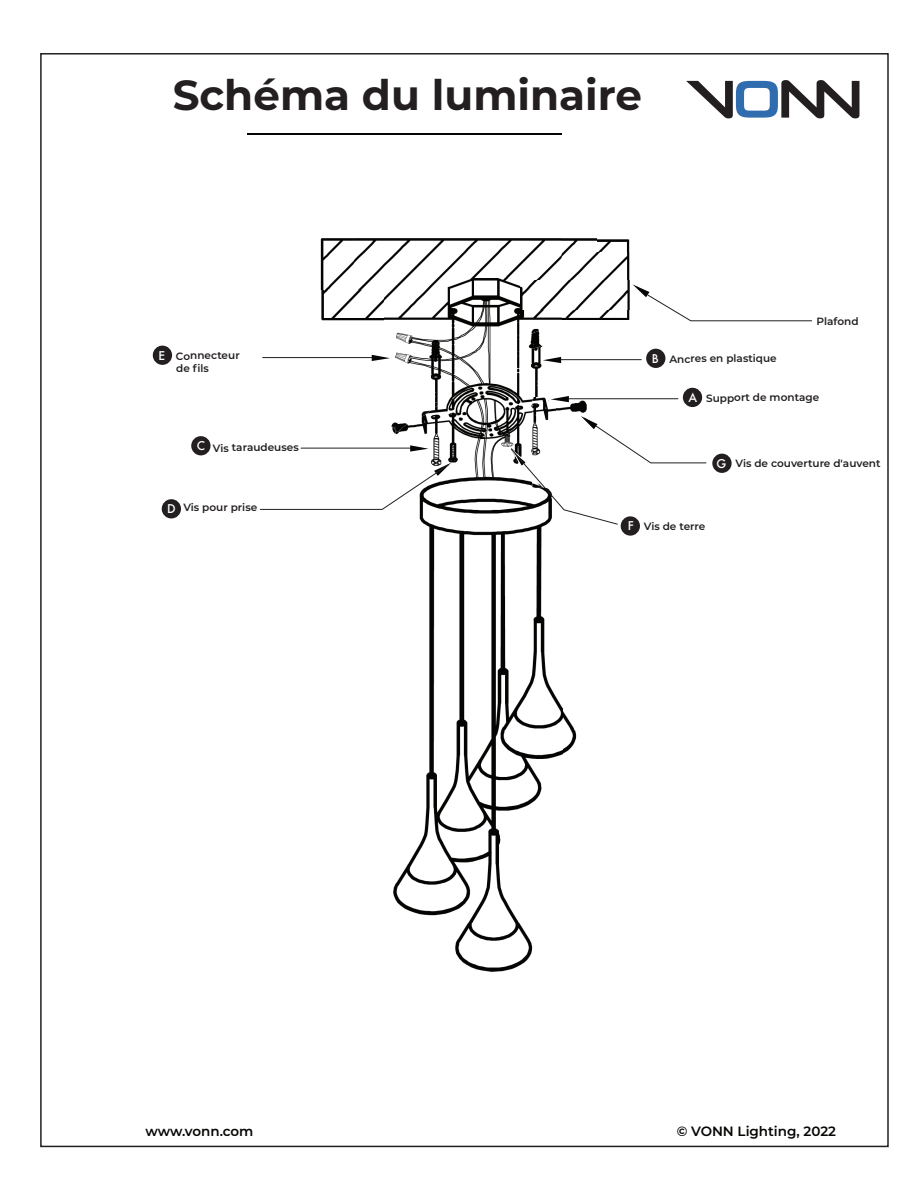
<style>
.page{position:relative;width:918px;height:1188px;background:#fff}
.page>*{position:absolute;margin:0;border:0;box-sizing:border-box;transform-origin:0 0}
.t1{font:700 42px "Montserrat";color:#231f20}
.t2{font:600 13.5px "Montserrat";color:#050504}
.t3{font:500 11.85px "Futura";color:#fff}
.t4{font:600 10.5px/12.6px "Montserrat";color:#231f20}
.s1{font-family:"Futura";font-weight:500;font-size:11.85px;color:#fff}
</style>
<div class="page">
<hr style="left:247px;top:134px;width:315px;height:1px;background:#050504">
<svg style="left:686px;top:80px;width:173px;height:38px"></svg>
<img style="left:320px;top:238px;width:242px;height:734px">
<img style="left:562px;top:238px;width:68px;height:82px">
<img style="left:597px;top:238px;width:33px;height:14px">
<img style="left:520px;top:280px;width:110px;height:29px">
<img style="left:550px;top:358px;width:39px;height:25px">
<img style="left:532px;top:397px;width:55px;height:16px">
<img style="left:320px;top:290px;width:64px;height:41px">
<img style="left:523px;top:329px;width:39px;height:20px">
<div style="left:63px;top:338px;width:326px;height:215px;background:#fff"></div>
<div style="left:543px;top:337px;width:53px;height:13px;background:#fff"></div>
<svg style="left:633px;top:284px;width:179px;height:38px"></svg>
<div style="left:712px;top:454px;width:20px;height:19px;background:#231f20;border-radius:50%"></div>
<svg style="left:510px;top:413px;width:197px;height:123px"></svg>
<div style="left:683px;top:388px;width:19px;height:19px;background:#231f20;border-radius:50%"></div>
<hr style="left:567px;top:398px;width:111px;height:1px;background:#231f20">
<svg style="left:548px;top:383px;width:44px;height:20px"></svg>
<div style="left:153px;top:346px;width:19px;height:19px;background:#231f20;border-radius:50%"></div>
<hr style="left:263px;top:357px;width:111px;height:1px;background:#231f20">
<svg style="left:372px;top:355px;width:18px;height:6px"></svg>
<div style="left:162px;top:499px;width:19px;height:19px;background:#231f20;border-radius:50%"></div>
<div style="left:191px;top:436px;width:20px;height:19px;background:#231f20;border-radius:50%"></div>
<svg style="left:260px;top:373px;width:193px;height:137px"></svg>
<div style="left:646px;top:349px;width:19px;height:19px;background:#231f20;border-radius:50%"></div>
<hr style="left:559px;top:359px;width:82px;height:1px;background:#231f20">
<svg style="left:543px;top:357px;width:18px;height:6px"></svg>
<h1 class="t1" style="left:173px;top:65px;width:471px">Schéma du luminaire</h1>
<p class="t3" style="left:158px;top:347px;width:8px">E</p>
<p class="t4" style="left:176px;top:349px;width:65px;rotate:-1deg">Connecteur de fi ls</p>
<p class="t3" style="left:197px;top:438px;width:10px">C</p>
<p class="t4" style="left:213px;top:441px;width:87px;rotate:-1deg">Vis taraudeuses</p>
<p class="t4" style="left:167px;top:501px;width:91px"><span class="s1">D</span> Vis pour prise</p>
<p class="t3" style="left:652px;top:350px;width:8px">B</p>
<p class="t4" style="left:669px;top:353px;width:109px;rotate:-1deg">Ancres en plastique</p>
<p class="t4" style="left:817px;top:314px;width:44px">Plafond</p>
<p class="t3" style="left:688px;top:389px;width:10px">A</p>
<p class="t4" style="left:706px;top:392px;width:115px;rotate:-1deg">Support de montage</p>
<p class="t4" style="left:716px;top:457px;width:166px"><span class="s1">G</span> Vis de couverture d'auvent</p>
<p class="t4" style="left:628px;top:520px;width:79px"><span class="s1">F</span> Vis de terre</p>
<p class="t2" style="left:146px;top:1121px;width:109px">www.vonn.com</p>
<p class="t2" style="left:677px;top:1121px;width:161px">© VONN Lighting, 2022</p>
</div>
